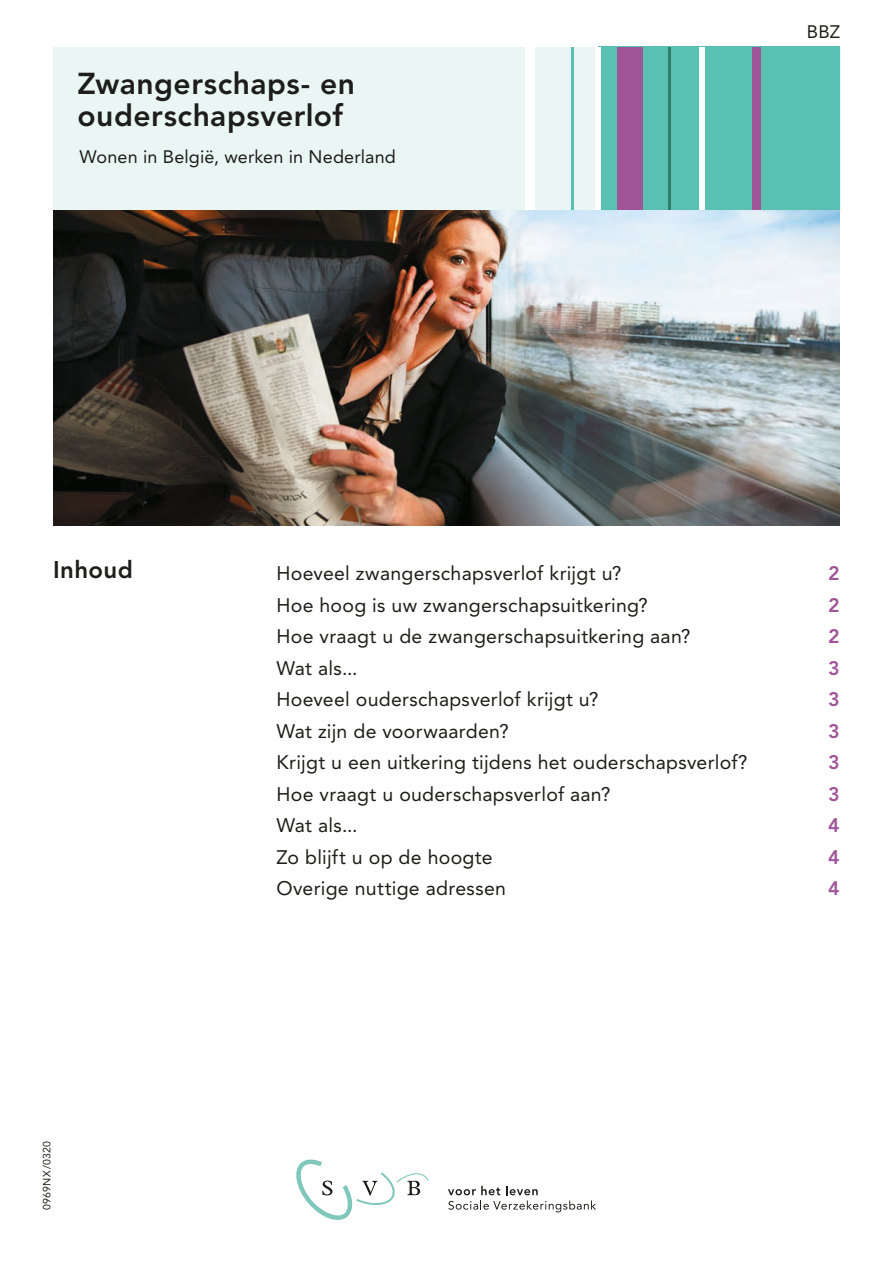
<style>
.page{position:relative;width:893px;height:1263px;background:#fff}
.page>*{position:absolute;margin:0;border:0;box-sizing:border-box;transform-origin:0 0}
.Titel{font:800 30px "Avenir LT Std";letter-spacing:.015em;color:#1d1d1b}
._01-Hoofdstuk{font:800 24px "Avenir LT Std";letter-spacing:.015em;color:#1d1d1b}
._02-Inhoudsopgave{font:19.5px "Avenir LT Std";letter-spacing:.015em;color:#1d1d1b}
._02-Inhoudsopgave-2{font:800 19.5px "Avenir LT Std";color:#a05598}
.Titel_subtitel{font:18px "Avenir LT Std";letter-spacing:.01em;color:#1d1d1b}
._00-Platte_tekst{font:18px "Avenir LT Std";color:#1d1d1b}
._03-Documentcode{font:10.5px "Avenir LT Std";letter-spacing:.03em;color:#1d1d1b}
</style>
<div class="page">
<div style="left:53px;top:47px;width:787px;height:163px;background:#eaf6f3"></div>
<div style="left:598px;top:47px;width:242px;height:164px;background:#5ac0b2"></div>
<div style="left:752px;top:47px;width:9px;height:163px;background:#a05598"></div>
<div style="left:699px;top:47px;width:6px;height:163px;background:#fff"></div>
<hr style="left:668px;top:47px;width:3px;height:163px;background:#2c7f68">
<div style="left:617px;top:47px;width:25px;height:163px;background:#a05598"></div>
<div style="left:595px;top:47px;width:5px;height:163px;background:#fff"></div>
<div style="left:525px;top:47px;width:9px;height:163px;background:#fff"></div>
<hr style="left:571px;top:47px;width:3px;height:163px;background:#5ac0b2">
<img style="left:53px;top:210px;width:787px;height:315px">
<svg style="left:296px;top:1159px;width:133px;height:61px"></svg>
<svg style="left:448px;top:1186px;width:148px;height:26px"></svg>
<h1 class="Titel" style="left:78px;top:66px;width:279px">Zwangerschaps- en</h1>
<h1 class="Titel" style="left:78px;top:98px;width:267px">ouderschapsverlof</h1>
<p class="Titel_subtitel" style="left:80px;top:146px;width:318px">Wonen in België, werken in Nederland</p>
<p class="_00-Platte_tekst" style="left:807px;top:22px;width:35px">BBZ</p>
<h2 class="_01-Hoofdstuk" style="left:53px;top:556px;width:81px">Inhoud</h2>
<h3 class="_02-Inhoudsopgave" style="left:276px;top:562px;width:346px">Hoeveel zwangerschapsverlof krijgt u?</h3>
<h3 class="_02-Inhoudsopgave-2" style="left:828px;top:562px;width:13px">2</h3>
<h3 class="_02-Inhoudsopgave" style="left:276px;top:593px;width:373px">Hoe hoog is uw zwangerschapsuitkering?</h3>
<h3 class="_02-Inhoudsopgave-2" style="left:828px;top:593px;width:13px">2</h3>
<h3 class="_02-Inhoudsopgave" style="left:276px;top:625px;width:416px">Hoe vraagt u de zwangerschapsuitkering aan?</h3>
<h3 class="_02-Inhoudsopgave-2" style="left:828px;top:625px;width:13px">2</h3>
<h3 class="_02-Inhoudsopgave" style="left:276px;top:656px;width:83px">Wat als...</h3>
<h3 class="_02-Inhoudsopgave-2" style="left:828px;top:656px;width:13px">3</h3>
<h3 class="_02-Inhoudsopgave" style="left:276px;top:688px;width:324px">Hoeveel ouderschapsverlof krijgt u?</h3>
<h3 class="_02-Inhoudsopgave-2" style="left:828px;top:688px;width:13px">3</h3>
<h3 class="_02-Inhoudsopgave" style="left:276px;top:719px;width:234px">Wat zijn de voorwaarden?</h3>
<h3 class="_02-Inhoudsopgave-2" style="left:828px;top:719px;width:13px">3</h3>
<h3 class="_02-Inhoudsopgave" style="left:276px;top:751px;width:473px">Krijgt u een uitkering tijdens het ouderschapsverlof?</h3>
<h3 class="_02-Inhoudsopgave-2" style="left:828px;top:751px;width:13px">3</h3>
<h3 class="_02-Inhoudsopgave" style="left:276px;top:782px;width:336px">Hoe vraagt u ouderschapsverlof aan?</h3>
<h3 class="_02-Inhoudsopgave-2" style="left:828px;top:782px;width:13px">3</h3>
<h3 class="_02-Inhoudsopgave" style="left:276px;top:814px;width:83px">Wat als...</h3>
<h3 class="_02-Inhoudsopgave-2" style="left:828px;top:814px;width:13px">4</h3>
<h3 class="_02-Inhoudsopgave" style="left:276px;top:845px;width:218px">Zo blijft u op de hoogte</h3>
<h3 class="_02-Inhoudsopgave-2" style="left:828px;top:845px;width:13px">4</h3>
<h3 class="_02-Inhoudsopgave" style="left:276px;top:877px;width:231px">Overige nuttige adressen</h3>
<h3 class="_02-Inhoudsopgave-2" style="left:828px;top:877px;width:13px">4</h3>
<p class="_03-Documentcode" style="left:41px;top:1210px;width:70px;rotate:-90deg">0969NX/0320</p>
</div>
